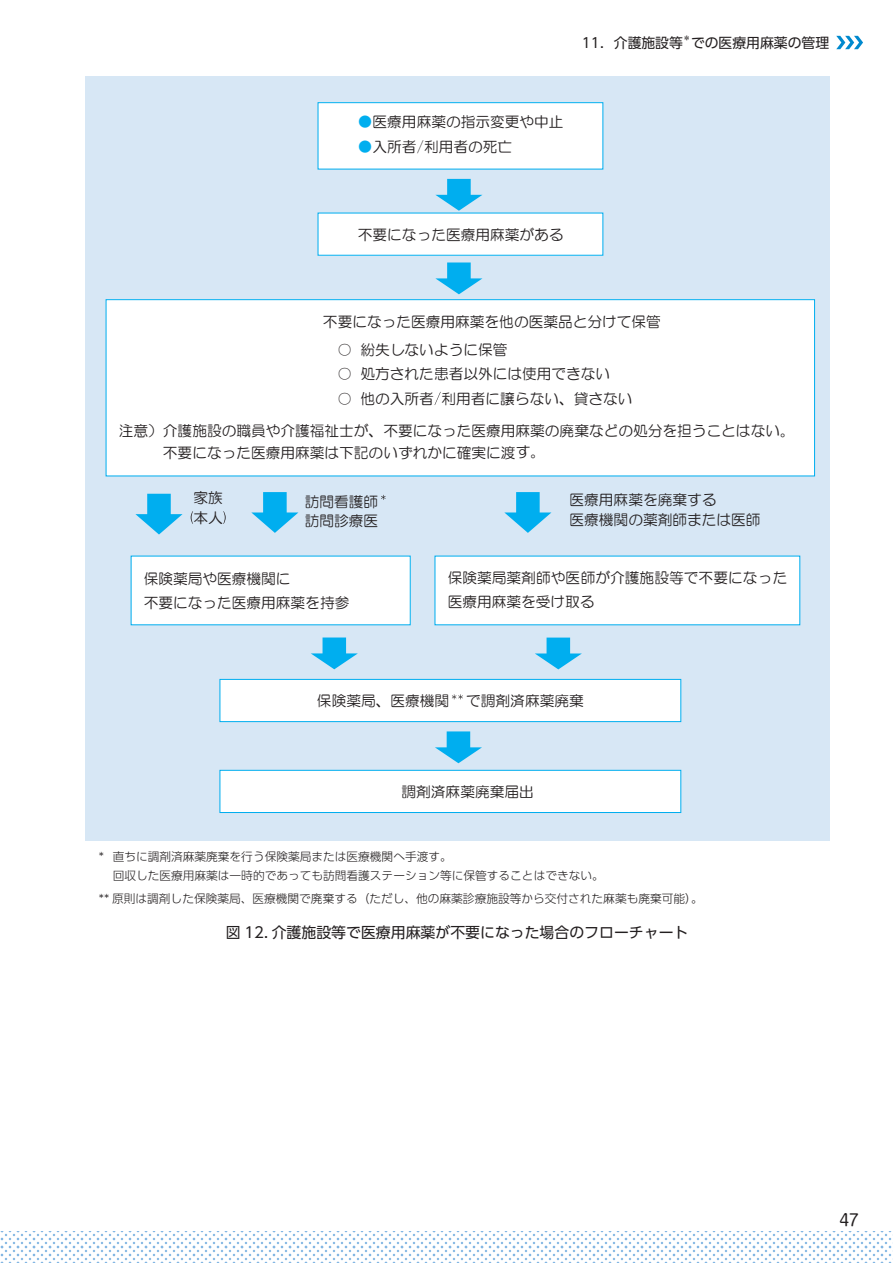
<style>
.page{position:relative;width:893px;height:1263px;background:#fff}
.page>*{position:absolute;margin:0;border:0;box-sizing:border-box;transform-origin:0 0}
.t1{font:15.9px "Shin M Go Pro";color:#231f20}
.t2{font:14.85px "UD Shin Go Pr 6 N";color:#231f20}
.t3{font:14.7px/23.7px "HG Maru Gothic MPRO";color:#231f20}
.t4{font:13.8px "UD Shin Go Pr 6 N";color:#231f20}
.t5{font:300 11.7px/19.2px "UD Shin Go Pr 6 N";color:#231f20}
.t6{font:8.1px "UD Shin Go Pr 6 N";color:#231f20}
.s1{color:#00aeef}
.s2{font-family:"MS Mincho"}
</style>
<div class="page">
<svg style="left:0;top:1231px;width:893px;height:32px"></svg>
<svg style="left:836px;top:36px;width:27px;height:13px"></svg>
<div style="left:85px;top:77px;width:744px;height:763px;background:#d7e7f5"></div>
<div style="left:318px;top:213px;width:285px;height:42px;background:#fff"></div>
<div style="left:318px;top:103px;width:285px;height:66px;background:#fff"></div>
<div style="left:317px;top:102px;width:286px;height:68px;border:1px solid #00aeef"></div>
<svg style="left:435px;top:731px;width:47px;height:32px"></svg>
<div style="left:106px;top:300px;width:708px;height:176px;background:#fff"></div>
<div style="left:106px;top:299px;width:709px;height:177px;border:1px solid #00aeef"></div>
<svg style="left:435px;top:392px;width:6px;height:13px"></svg>
<svg style="left:435px;top:262px;width:47px;height:32px"></svg>
<svg style="left:435px;top:179px;width:47px;height:32px"></svg>
<div style="left:131px;top:556px;width:279px;height:69px;background:#fff"></div>
<div style="left:435px;top:556px;width:365px;height:69px;background:#fff"></div>
<svg style="left:135px;top:494px;width:48px;height:40px"></svg>
<svg style="left:191px;top:511px;width:2px;height:13px"></svg>
<svg style="left:223px;top:511px;width:3px;height:13px"></svg>
<svg style="left:251px;top:492px;width:47px;height:41px"></svg>
<svg style="left:381px;top:495px;width:5px;height:5px"></svg>
<svg style="left:504px;top:492px;width:47px;height:41px"></svg>
<svg style="left:311px;top:637px;width:47px;height:32px"></svg>
<svg style="left:535px;top:638px;width:47px;height:31px"></svg>
<div style="left:220px;top:679px;width:461px;height:43px;background:#fff"></div>
<div style="left:219px;top:679px;width:462px;height:43px;border:1px solid #00aeef"></div>
<svg style="left:452px;top:694px;width:11px;height:5px"></svg>
<div style="left:220px;top:770px;width:461px;height:42px;background:#fff"></div>
<div style="left:219px;top:770px;width:462px;height:43px;border:1px solid #00aeef"></div>
<p class="t4" style="left:582px;top:31px;width:103px">11．介護施設等</p>
<p class="t6" style="left:683px;top:31px;width:10px">＊</p>
<p class="t4" style="left:691px;top:31px;width:140px">での医療用麻薬の管理</p>
<p class="t3" style="left:358px;top:110px;width:207px"><span class="s1">●</span>医療用麻薬の指示変更や中止</p>
<p class="t3" style="left:358px;top:135px;width:156px"><span class="s1">●</span>入所者/利用者の死亡</p>
<p class="t3" style="left:358px;top:223px;width:207px">不要になった医療用麻薬がある</p>
<p class="t3" style="left:323px;top:309px;width:339px">不要になった医療用麻薬を他の医薬品と分けて保管</p>
<p class="t3" style="left:337px;top:338px;width:172px"><span class="s2">○</span> 紛失しないように保管</p>
<p class="t3" style="left:337px;top:362px;width:274px"><span class="s2">○</span> 処方された患者以外には使用できない</p>
<p class="t3" style="left:337px;top:387px;width:297px"><span class="s2">○</span> 他の入所者利用者に譲らない、貸さない</p>
<p class="t3" style="left:163px;top:420px;width:633px;line-height:21.6px;text-indent:-44px">注意）介護施設の職員や介護福祉士が、不要になった医療用麻薬の廃棄などの処分を担うことはない。不要になった医療用麻薬は下記のいずれかに確実に渡す。</p>
<p class="t3" style="left:193px;top:488px;width:31px;line-height:19.5px">家族本人</p>
<p class="t3" style="left:305px;top:491px;width:75px;line-height:19.6px">訪問看護師訪問診療医</p>
<p class="t3" style="left:570px;top:490px;width:192px;line-height:19.6px">医療用麻薬を廃棄する<br>医療機関の薬剤師または医師</p>
<p class="t3" style="left:144px;top:567px;width:207px">保険薬局や医療機関に<br>不要になった医療用麻薬を持参</p>
<p class="t3" style="left:448px;top:566px;width:341px">保険薬局薬剤師や医師が介護施設等で不要になった医療用麻薬を受け取る</p>
<p class="t3" style="left:317px;top:689px;width:268px">保険薬局、医療機関 で調剤済麻薬廃棄</p>
<p class="t3" style="left:402px;top:780px;width:134px">調剤済麻薬廃棄届出</p>
<p class="t5" style="left:113px;top:846px;width:493px;text-indent:-14px">* 直ちに調剤済麻薬廃棄を行う保険薬局または医療機関へ手渡す。<br>回収した医療用麻薬は一時的であっても訪問看護ステーション等に保管することはできない。</p>
<p class="t5" style="left:99px;top:889px;width:605px">** 原則は調剤した保険薬局、医療機関で廃棄する（ただし、他の麻薬診療施設等から交付された麻薬も廃棄可能）。</p>
<p class="t2" style="left:226px;top:920px;width:464px">図 12. 介護施設等で医療用麻薬が不要になった場合のフローチャート</p>
<p class="t1" style="left:839px;top:1207px;width:21px">47</p>
</div>
